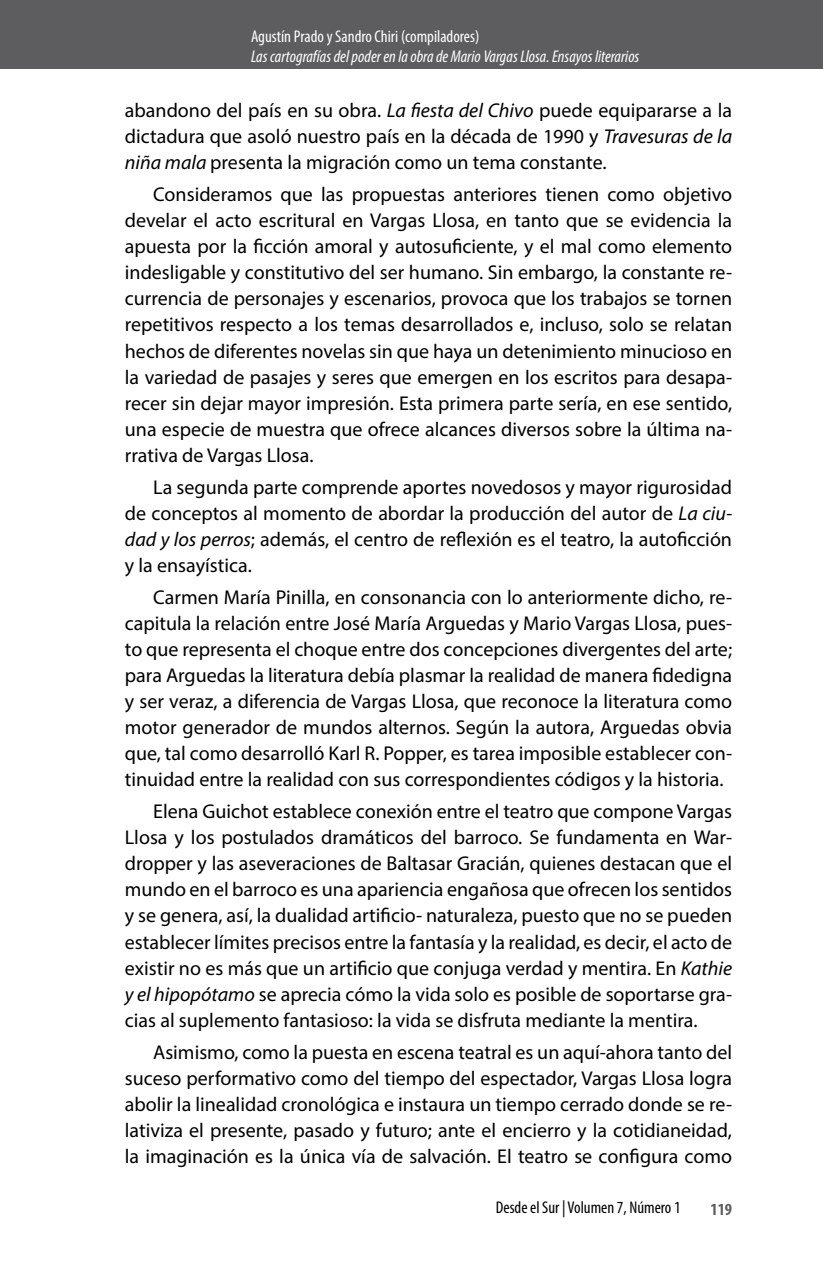
<style>
.page{position:relative;width:823px;height:1265px;background:#fff}
.page>*{position:absolute;margin:0;border:0;box-sizing:border-box;transform-origin:0 0}
.PARRAFOS{font:20px/26px "Myriad Pro";color:#000;text-align:justify}
.PARRAFOS-2{font:italic condensed 17px/20px "Myriad Pro";color:#fff}
.t1{font:condensed 17px "Myriad Pro";color:#000}
.PARRAFOS-3{font:700 condensed 17px "Myriad Pro";color:#5d5d60}
.s1{font-style:normal}
.s2{font-style:italic}
</style>
<div class="page">
<div style="left:0;top:0;width:822px;height:68px;background:#5d5d60"></div>
<p class="PARRAFOS-2" style="left:251px;top:26px;width:389px"><span class="s1">Agustín Prado y Sandro Chiri (compiladores)<br></span>Las cartografías del poder en la obra de Mario Vargas Llosa. Ensayos literarios</p>
<p class="PARRAFOS" style="left:125px;top:97px;width:608px">abandono del país en su obra. <span class="s2">La fiesta del Chivo</span> puede equipararse a la dictadura que asoló nuestro país en la década de 1990 y <span class="s2">Travesuras de la niña mala</span> presenta la migración como un tema constante.</p>
<p class="PARRAFOS" style="left:125px;top:181px;width:608px;text-indent:28px">Consideramos que las propuestas anteriores tienen como objetivo develar el acto escritural en Vargas Llosa, en tanto que se evidencia la apuesta por la ficción amoral y autosuficiente, y el mal como elemento indesligable y constitutivo del ser humano. Sin embargo, la constante re&shy;currencia de personajes y escenarios, provoca que los trabajos se tornen repetitivos respecto a los temas desarrollados e, incluso, solo se relatan hechos de diferentes novelas sin que haya un detenimiento minucioso en la variedad de pasajes y seres que emergen en los escritos para desapa&shy;recer sin dejar mayor impresión. Esta primera parte sería, en ese sentido, una especie de muestra que ofrece alcances diversos sobre la última na&shy;rrativa de Vargas Llosa.</p>
<p class="PARRAFOS" style="left:125px;top:473px;width:608px;text-indent:28px">La segunda parte comprende aportes novedosos y mayor rigurosidad de conceptos al momento de abordar la producción del autor de <span class="s2">La ciu&shy;dad y los perros</span>; además, el centro de reflexión es el teatro, la autoficción y la ensayística.</p>
<p class="PARRAFOS" style="left:125px;top:583px;width:608px;text-indent:28px">Carmen María Pinilla, en consonancia con lo anteriormente dicho, re&shy;capitula la relación entre José María Arguedas y Mario Vargas Llosa, pues&shy;to que representa el choque entre dos concepciones divergentes del arte; para Arguedas la literatura debía plasmar la realidad de manera fidedigna y ser veraz, a diferencia de Vargas Llosa, que reconoce la literatura como motor generador de mundos alternos. Según la autora, Arguedas obvia que, tal como desarrolló Karl R. Popper, es tarea imposible establecer con&shy;tinuidad entre la realidad con sus correspondientes códigos y la historia.</p>
<p class="PARRAFOS" style="left:125px;top:798px;width:608px;text-indent:28px">Elena Guichot establece conexión entre el teatro que compone Vargas Llosa y los postulados dramáticos del barroco. Se fundamenta en War&shy;dropper y las aseveraciones de Baltasar Gracián, quienes destacan que el mundo en el barroco es una apariencia engañosa que ofrecen los sentidos y se genera, así, la dualidad artificio- naturaleza, puesto que no se pueden establecer límites precisos entre la fantasía y la realidad, es decir, el acto de existir no es más que un artificio que conjuga verdad y mentira. En <span class="s2">Kathie y el hipopótamo</span> se aprecia cómo la vida solo es posible de soportarse gra&shy;cias al suplemento fantasioso: la vida se disfruta mediante la mentira.</p>
<p class="PARRAFOS" style="left:125px;top:1038px;width:608px;text-indent:28px">Asimismo, como la puesta en escena teatral es un aquí-ahora tanto del suceso performativo como del tiempo del espectador, Vargas Llosa logra abolir la linealidad cronológica e instaura un tiempo cerrado donde se re&shy;lativiza el presente, pasado y futuro; ante el encierro y la cotidianeidad, la imaginación es la única vía de salvación. El teatro se configura como</p>
<p class="t1" style="left:495px;top:1196px;width:186px">Desde el Sur | Volumen 7, Número 1</p>
<p class="PARRAFOS-3" style="left:710px;top:1198px;width:23px">119</p>
</div>
